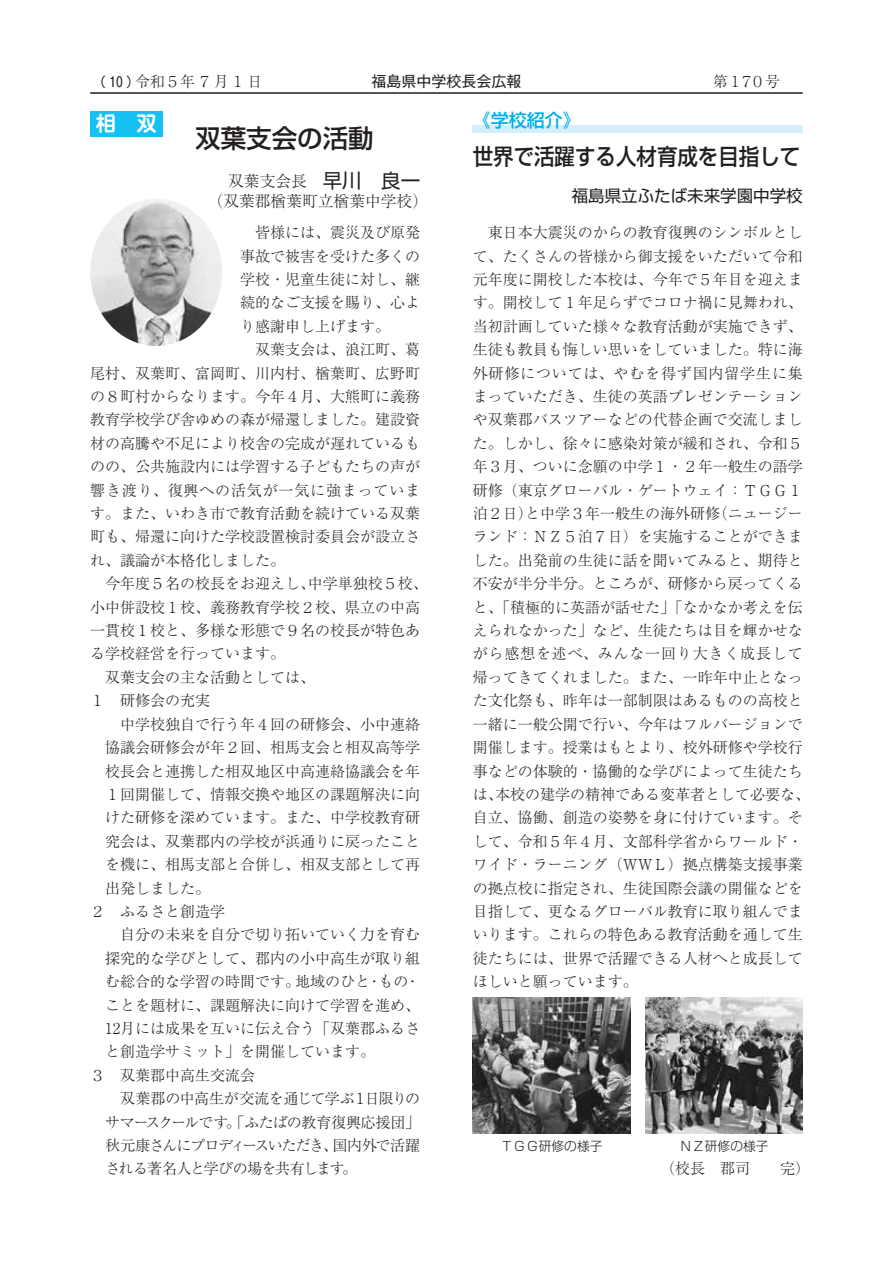
<style>
.page{position:relative;width:893px;height:1263px;background:#fff}
.page>*{position:absolute;margin:0;border:0;box-sizing:border-box;transform-origin:0 0}
.t1{font:500 25.5px "Shin Go Pro";color:#231f20}
.t2{font:500 22.5px "Shin Go Pro";color:#231f20;scale:.91 1}
.t3{font:700 20.25px "Shin M Go Pro De";color:#fff}
.t4{font:500 18px "Shin Go Pro";color:#00aeef}
.t5{font:16.5px "Shin Go Pro";color:#231f20}
.t6{font:300 15.75px/20.7px "Ryumin Pro";color:#231f20}
.t7{font:300 15px/23.4px "Ryumin Pro";color:#231f20}
.t8{font:300 15px "Ryumin Pro";letter-spacing:-.04em;color:#231f20}
.t9{font:300 15px "Ryumin Pro";letter-spacing:-.09em;color:#231f20}
.t10{font:300 15px "Ryumin Pro";letter-spacing:.055em;color:#231f20}
.t11{font:300 15px "Ryumin Pro";letter-spacing:-.06em;color:#231f20}
.t12{font:300 15px "Ryumin Pro";letter-spacing:.12em;color:#231f20}
.t13{font:15px "Gothic MB101 Pro";color:#231f20}
.t14{font:300 12.75px "Shin Go Pro";color:#231f20}
.s1{font-family:"Gothic MB101 Pro";font-weight:400;font-size:13.5px}
.s2{font-family:"Shin Go Pro";font-weight:400;font-size:19.5px}
</style>
<div class="page">
<img style="left:473px;top:997px;width:157px;height:136px">
<img style="left:645px;top:997px;width:158px;height:136px">
<img style="left:90px;top:199px;width:132px;height:147px">
<div style="left:90px;top:111px;width:72px;height:25px;background:#15c0f2"></div>
<div style="left:473px;top:125px;width:330px;height:8px;background:#d4effb"></div>
<hr style="left:90px;top:92px;width:713px;height:2px;background:#231f20">
<p class="t12" style="left:92px;top:69px;width:171px"><span class="s1">（ 10 ）</span>令和５年７月１日</p>
<p class="t13" style="left:371px;top:69px;width:151px">福島県中学校長会広報</p>
<p class="t7" style="left:713px;top:68px;width:69px">第１７０号</p>
<h3 class="t3" style="left:96px;top:107px;width:62px">相　双</h3>
<h1 class="t1" style="left:195px;top:118px;width:180px">双葉支会の活動</h1>
<p class="t6" style="left:208px;top:169px;width:222px;text-indent:21px">双葉支会長　<span class="s2">早川　良一</span>（双葉郡楢葉町立楢葉中学校）</p>
<p class="t7" style="left:240px;top:220px;width:182px">　皆様には、震災及び原発</p>
<p class="t7" style="left:240px;top:243px;width:182px">事故で被害を受けた多くの</p>
<p class="t7" style="left:240px;top:266px;width:182px">学校・児童生徒に対し、継</p>
<p class="t7" style="left:240px;top:290px;width:182px">続的なご支援を賜り、心よ</p>
<p class="t7" style="left:240px;top:313px;width:152px">り感謝申し上げます。</p>
<p class="t7" style="left:240px;top:337px;width:182px">　双葉支会は、浪江町、葛</p>
<p class="t7" style="left:90px;top:360px;width:332px">尾村、双葉町、富岡町、川内村、楢葉町、広野町</p>
<p class="t7" style="left:90px;top:383px;width:332px">の８町村からなります。今年４月、大熊町に義務</p>
<p class="t7" style="left:90px;top:407px;width:332px">教育学校学び舎ゆめの森が帰還しました。建設資</p>
<p class="t7" style="left:90px;top:430px;width:332px">材の高騰や不足により校舎の完成が遅れているも</p>
<p class="t7" style="left:90px;top:454px;width:332px">のの、公共施設内には学習する子どもたちの声が</p>
<p class="t10" style="left:90px;top:478px;width:332px">響き渡り、復興への活気が一気に強まっていま</p>
<p class="t7" style="left:90px;top:500px;width:332px">す。また、いわき市で教育活動を続けている双葉</p>
<p class="t7" style="left:90px;top:524px;width:332px">町も、帰還に向けた学校設置検討委員会が設立さ</p>
<p class="t7" style="left:90px;top:547px;width:196px">れ、議論が本格化しました。</p>
<p class="t7" style="left:90px;top:571px;width:339px">　今年度５名の校長をお迎えし、中学単独校５校、</p>
<p class="t7" style="left:90px;top:594px;width:332px">小中併設校１校、義務教育学校２校、県立の中高</p>
<p class="t7" style="left:90px;top:617px;width:332px">一貫校１校と、多様な形態で９名の校長が特色あ</p>
<p class="t7" style="left:90px;top:641px;width:196px">る学校経営を行っています。</p>
<p class="t7" style="left:90px;top:664px;width:226px">　双葉支会の主な活動としては、</p>
<p class="t7" style="left:90px;top:688px;width:121px">１　研修会の充実</p>
<p class="t7" style="left:120px;top:711px;width:302px">中学校独自で行う年４回の研修会、小中連絡</p>
<p class="t7" style="left:105px;top:734px;width:317px">協議会研修会が年２回、相馬支会と相双高等学</p>
<p class="t7" style="left:105px;top:758px;width:317px">校長会と連携した相双地区中高連絡協議会を年</p>
<p class="t7" style="left:105px;top:781px;width:317px">１回開催して、情報交換や地区の課題解決に向</p>
<p class="t7" style="left:105px;top:805px;width:317px">けた研修を深めています。また、中学校教育研</p>
<p class="t7" style="left:105px;top:828px;width:317px">究会は、双葉郡内の学校が浜通りに戻ったこと</p>
<p class="t7" style="left:105px;top:851px;width:317px">を機に、相馬支部と合併し、相双支部として再</p>
<p class="t7" style="left:105px;top:875px;width:106px">出発しました。</p>
<p class="t7" style="left:90px;top:898px;width:136px">２　ふるさと創造学</p>
<p class="t7" style="left:120px;top:922px;width:302px">自分の未来を自分で切り拓いていく力を育む</p>
<p class="t7" style="left:105px;top:945px;width:317px">探究的な学びとして、郡内の小中高生が取り組</p>
<p class="t7" style="left:105px;top:968px;width:317px">む総合的な学習の時間です。地域のひと・もの・</p>
<p class="t7" style="left:105px;top:992px;width:317px">ことを題材に、課題解決に向けて学習を進め、</p>
<p class="t7" style="left:105px;top:1015px;width:317px">12月には成果を互いに伝え合う「双葉郡ふるさ</p>
<p class="t7" style="left:105px;top:1039px;width:271px">と創造学サミット」を開催しています。</p>
<p class="t7" style="left:90px;top:1062px;width:166px">３　双葉郡中高生交流会</p>
<p class="t8" style="left:120px;top:1087px;width:301px">双葉郡の中高生が交流を通じて学ぶ１日限りの</p>
<p class="t8" style="left:105px;top:1110px;width:317px">サマースクールです。「ふたばの教育復興応援団」</p>
<p class="t9" style="left:105px;top:1133px;width:316px">秋元康さんにプロディースいただき、国内外で活躍</p>
<p class="t11" style="left:105px;top:1157px;width:254px">される著名人と学びの場を共有します。</p>
<p class="t4" style="left:473px;top:105px;width:109px">《学校紹介》</p>
<h2 class="t2" style="left:473px;top:138px;width:362px">世界で活躍する人材育成を目指して</h2>
<p class="t5" style="left:572px;top:182px;width:233px">福島県立ふたば未来学園中学校</p>
<p class="t7" style="left:473px;top:220px;width:339px">　東日本大震災のからの教育復興のシンボルとして、たくさんの皆様から御支援をいただいて令和元年度に開校した本校は、今年で５年目を迎えます。開校して１年足らずでコロナ禍に見舞われ、当初計画していた様々な教育活動が実施できず、生徒も教員も悔しい思いをしていました。特に海外研修については、やむを得ず国内留学生に集まっていただき、生徒の英語プレゼンテーションや双葉郡バスツアーなどの代替企画で交流しました。しかし、徐々に感染対策が緩和され、令和５年３月、ついに念願の中学１・２年一般生の語学研修（東京グローバル・ゲートウェイ：ＴＧＧ１泊２日）と中学３年一般生の海外研修（ニュージーランド：ＮＺ５泊７日）を実施することができました。出発前の生徒に話を聞いてみると、期待と不安が半分半分。ところが、研修から戻ってくると、「積極的に英語が話せた」「なかなか考えを伝えられなかった」など、生徒たちは目を輝かせながら感想を述べ、みんな一回り大きく成長して帰ってきてくれました。また、一昨年中止となった文化祭も、昨年は一部制限はあるものの高校と一緒に一般公開で行い、今年はフルバージョンで開催します。授業はもとより、校外研修や学校行事などの体験的・協働的な学びによって生徒たちは、本校の建学の精神である変革者として必要な、自立、協働、創造の姿勢を身に付けています。そして、令和５年４月、文部科学省からワールド・ワイド・ラーニング（ＷＷＬ）拠点構築支援事業の拠点校に指定され、生徒国際会議の開催などを目指して、更なるグローバル教育に取り組んでまいります。これらの特色ある教育活動を通して生徒たちには、世界で活躍できる人材へと成長してほしいと願っています。</p>
<p class="t14" style="left:500px;top:1136px;width:103px">ＴＧＧ研修の様子</p>
<p class="t14" style="left:679px;top:1136px;width:91px">ＮＺ研修の様子</p>
<p class="t7" style="left:660px;top:1156px;width:144px">（校長　郡司　　完）</p>
</div>
